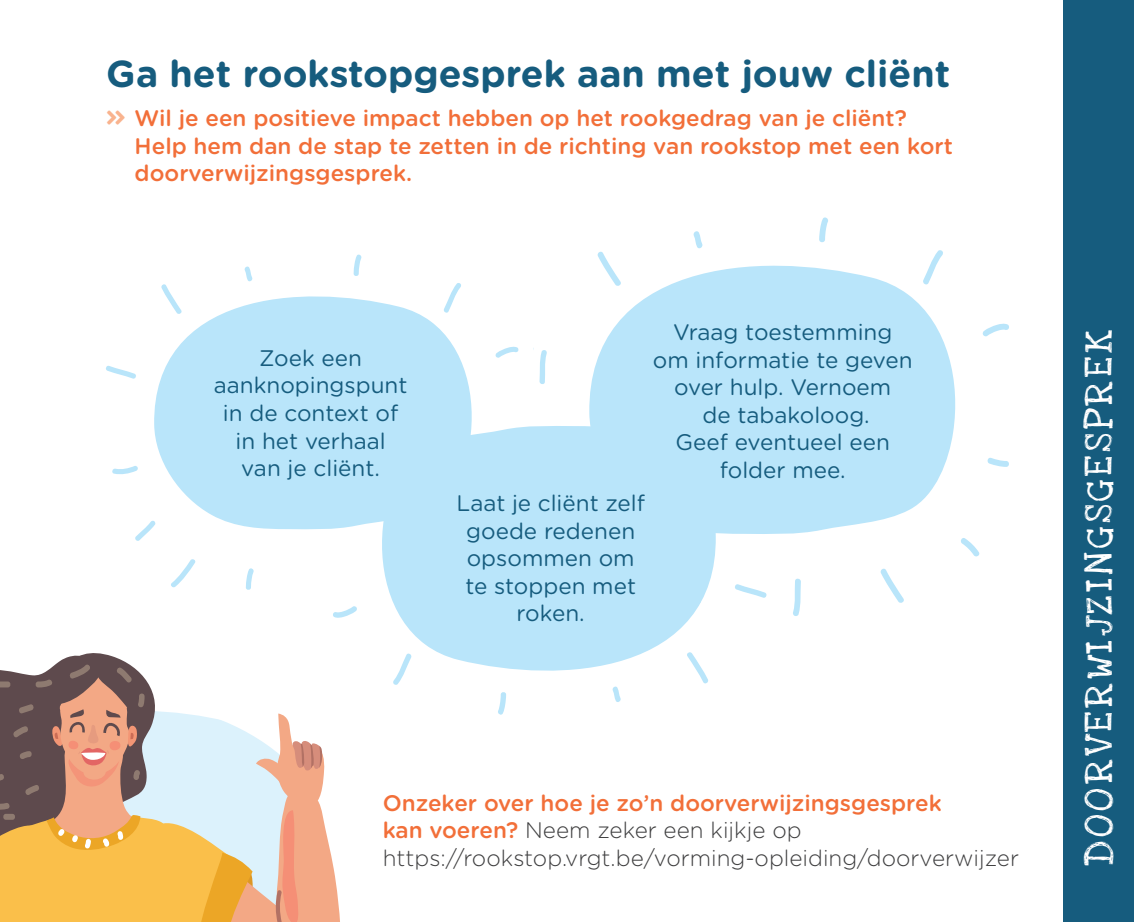
<style>
.page{position:relative;width:1134px;height:922px;background:#fff}
.page>*{position:absolute;margin:0;border:0;box-sizing:border-box;transform-origin:0 0}
.t1{font:40px "Love Ya Like A Sister";letter-spacing:.1em;color:#fff}
.t2{font:700 37.5px "Gotham Rounded";color:#165c7e}
.t3{font:22.5px/27.5px "Gotham Rounded";color:#165c7e;text-align:center}
.t4{font:500 22.5px "Gotham Rounded";color:#f26f39}
.t5{font:300 22.5px "Gotham Rounded";color:#3e3e3f}
.s1{font-weight:500;color:#f26f39}
</style>
<div class="page">
<svg style="left:987px;top:457px;width:22px;height:10px"></svg>
<svg style="left:589px;top:265px;width:367px;height:269px;background:#c3e8fa"></svg>
<svg style="left:982px;top:323px;width:27px;height:14px"></svg>
<svg style="left:922px;top:250px;width:21px;height:36px"></svg>
<svg style="left:793px;top:578px;width:8px;height:38px"></svg>
<svg style="left:819px;top:217px;width:9px;height:26px"></svg>
<svg style="left:596px;top:251px;width:26px;height:36px"></svg>
<svg style="left:880px;top:568px;width:24px;height:35px"></svg>
<svg style="left:693px;top:231px;width:10px;height:18px"></svg>
<svg style="left:961px;top:538px;width:19px;height:19px"></svg>
<svg style="left:154px;top:296px;width:318px;height:234px;background:#c3e8fa"></svg>
<svg style="left:495px;top:346px;width:23px;height:12px"></svg>
<svg style="left:443px;top:283px;width:18px;height:31px"></svg>
<svg style="left:354px;top:254px;width:8px;height:22px"></svg>
<svg style="left:246px;top:568px;width:8px;height:22px"></svg>
<svg style="left:171px;top:559px;width:25px;height:29px"></svg>
<svg style="left:135px;top:520px;width:21px;height:21px"></svg>
<svg style="left:112px;top:466px;width:26px;height:9px"></svg>
<svg style="left:106px;top:365px;width:30px;height:14px"></svg>
<svg style="left:160px;top:284px;width:23px;height:31px"></svg>
<svg style="left:244px;top:266px;width:9px;height:16px"></svg>
<svg style="left:333px;top:487px;width:21px;height:9px"></svg>
<svg style="left:377px;top:425px;width:340px;height:246px;background:#bfe7fa"></svg>
<svg style="left:333px;top:606px;width:24px;height:12px"></svg>
<svg style="left:393px;top:651px;width:20px;height:34px"></svg>
<svg style="left:539px;top:350px;width:8px;height:34px"></svg>
<svg style="left:498px;top:692px;width:8px;height:22px"></svg>
<svg style="left:610px;top:361px;width:9px;height:25px"></svg>
<svg style="left:671px;top:363px;width:29px;height:33px"></svg>
<svg style="left:714px;top:412px;width:23px;height:23px"></svg>
<svg style="left:733px;top:483px;width:28px;height:10px"></svg>
<svg style="left:735px;top:584px;width:31px;height:14px"></svg>
<svg style="left:685px;top:650px;width:24px;height:34px"></svg>
<svg style="left:612px;top:686px;width:9px;height:16px"></svg>
<svg style="left:359px;top:404px;width:19px;height:20px"></svg>
<div style="left:1063px;top:0;width:71px;height:921px;background:#165c7e"></div>
<svg style="left:0;top:653px;width:340px;height:268px"></svg>
<p class="t2" style="left:106px;top:46px;width:845px">Ga het rookstopgesprek aan met jouw cliënt</p>
<p class="t4" style="left:135px;top:102px;width:774px">Wil je een positieve impact hebben op het rookgedrag van je cliënt?</p>
<p class="t4" style="left:135px;top:129px;width:820px">Help hem dan de stap te zetten in de richting van rookstop met een kort</p>
<p class="t4" style="left:135px;top:157px;width:279px">doorverwijzingsgesprek.</p>
<p class="t3" style="left:214px;top:343px;width:195px">Zoek een aanknopingspunt in de context of in het verhaal van je cliënt.</p>
<p class="t3" style="left:456px;top:488px;width:190px">Laat je cliënt zelf goede redenen opsommen om te stoppen met roken.</p>
<p class="t3" style="left:653px;top:317px;width:261px">Vraag toestemming om informatie te geven over hulp. Vernoem</p>
<p class="t3" style="left:702px;top:400px;width:169px">de tabakoloog.</p>
<p class="t3" style="left:675px;top:427px;width:216px">Geef eventueel een folder mee.</p>
<p class="t4" style="left:383px;top:786px;width:561px">Onzeker over hoe je zo’n doorverwijzingsgesprek</p>
<p class="t5" style="left:383px;top:815px;width:420px"><span class="s1">kan voeren?</span> Neem zeker een kijkje op</p>
<p class="t5" style="left:383px;top:842px;width:638px">https://rookstop.vrgt.be/vorming-opleiding/doorverwijzer</p>
<p class="t1" style="left:1075px;top:865px;width:537px;rotate:-90deg">DOORVERWIJZINGSGESPREK</p>
</div>
